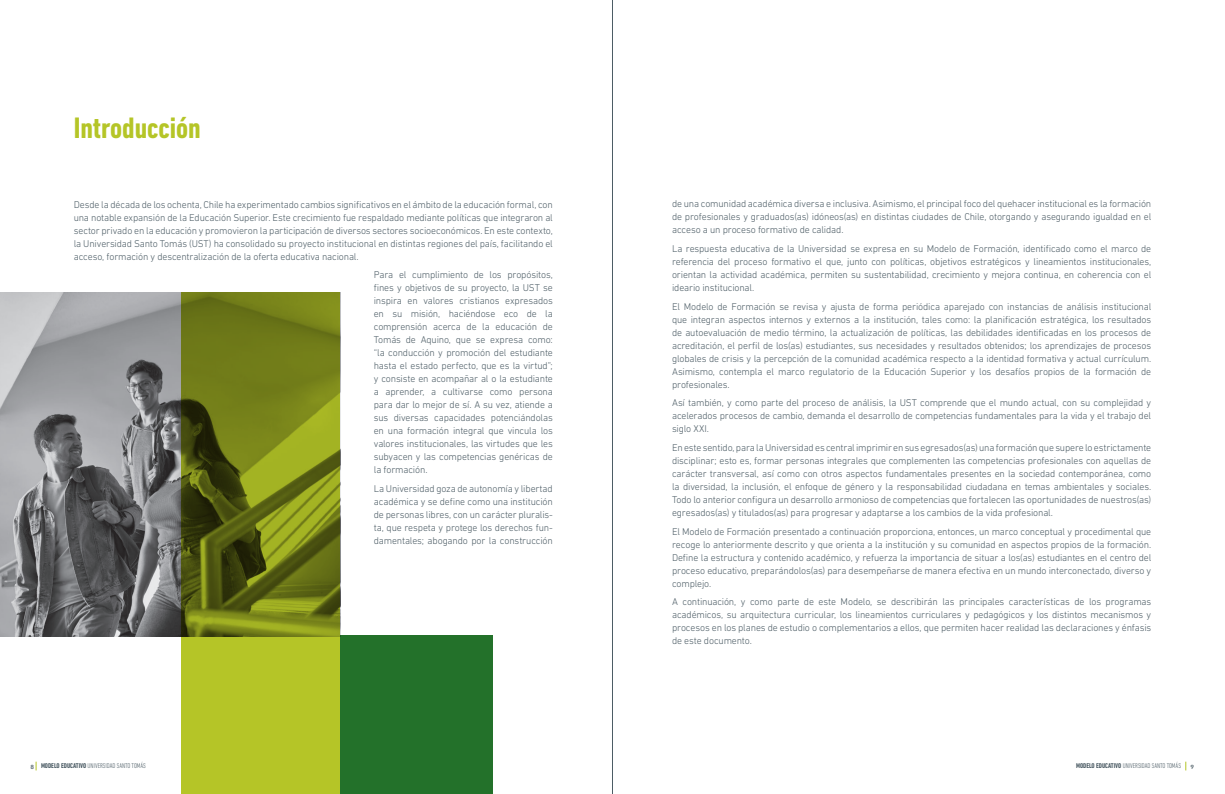
<style>
.page{position:relative;width:1225px;height:794px;background:#fff}
.page>*{position:absolute;margin:0;border:0;box-sizing:border-box;transform-origin:0 0}
.TITULOS_CAPITULO{font:700 condensed 30.1px "DIN Next LT Pro";color:#b5c527}
.Texto_Normal{font:300 10px/13px "DIN Next LT Pro";letter-spacing:-.015em;color:#4c5c65;text-align:justify}
.t1{font:300 condensed 7px "DIN Next LT Pro";color:#4c5c65}
.s1{font-weight:400;font-stretch:normal;font-size:8px}
.s2{font-weight:700}
</style>
<div class="page">
<hr style="left:612px;top:0;width:1px;height:794px;background:#4c5c65">
<img style="left:0;top:292px;width:181px;height:344px">
<svg style="left:181px;top:292px;width:159px;height:502px;background:#838f1c"></svg>
<div style="left:340px;top:635px;width:153px;height:159px;background:#23712a"></div>
<p class="TITULOS_CAPITULO" style="left:74px;top:111px;width:129px">Introducción</p>
<p class="Texto_Normal" style="left:74px;top:197px;width:481px">Desde la década de los ochenta, Chile ha experimentado cambios significativos en el ámbito de la educación formal, con una notable expansión de la Educación Superior. Este crecimiento fue respaldado mediante políticas que integraron al sector privado en la educación y promovieron la participación de diversos sectores socioeconómicos. En este contexto, la Universidad Santo Tomás (UST) ha consolidado su proyecto institucional en distintas regiones del país, facilitando el acceso, formación y descentralización de la oferta educativa nacional.</p>
<p class="Texto_Normal" style="left:374px;top:268px;width:181px">Para el cumplimiento de los propósitos, fines y objetivos de su proyecto, la UST se inspira en valores cristianos expresados en su misión, haciéndose eco de la comprensión acerca de la educación de Tomás de Aquino, que se expresa como: “la conducción y promoción del estudiante hasta el estado perfecto, que es la virtud”; y consiste en acompañar al o la estudiante a aprender, a cultivarse como persona para dar lo mejor de sí. A su vez, atiende a sus diversas capacidades potenciándolas en una formación integral que vincula los valores institucionales, las virtudes que les subyacen y las competencias genéricas de la formación.</p>
<p class="Texto_Normal" style="left:374px;top:482px;width:181px">La Universidad goza de autonomía y libertad académica y se define como una institución de personas libres, con un carácter pluralis&shy;ta, que respeta y protege los derechos fun&shy;damentales; abogando por la construcción</p>
<p class="Texto_Normal" style="left:672px;top:197px;width:481px">de una comunidad académica diversa e inclusiva. Asimismo, el principal foco del quehacer institucional es la formación de profesionales y graduados(as) idóneos(as) en distintas ciudades de Chile, otorgando y asegurando igualdad en el acceso a un proceso formativo de calidad.</p>
<p class="Texto_Normal" style="left:672px;top:242px;width:481px">La respuesta educativa de la Universidad se expresa en su Modelo de Formación, identificado como el marco de referencia del proceso formativo el que, junto con políticas, objetivos estratégicos y lineamientos institucionales, orientan la actividad académica, permiten su sustentabilidad, crecimiento y mejora continua, en coherencia con el ideario institucional.</p>
<p class="Texto_Normal" style="left:672px;top:299px;width:481px">El Modelo de Formación se revisa y ajusta de forma periódica aparejado con instancias de análisis institucional que integran aspectos internos y externos a la institución, tales como: la planificación estratégica, los resultados de autoevaluación de medio término, la actualización de políticas, las debilidades identificadas en los procesos de acreditación, el perfil de los(as) estudiantes, sus necesidades y resultados obtenidos; los aprendizajes de procesos globales de crisis y la percepción de la comunidad académica respecto a la identidad formativa y actual currículum.<br>Asimismo, contempla el marco regulatorio de la Educación Superior y los desafíos propios de la formación de profesionales.</p>
<p class="Texto_Normal" style="left:672px;top:396px;width:481px">Así también, y como parte del proceso de análisis, la UST comprende que el mundo actual, con su complejidad y acelerados procesos de cambio, demanda el desarrollo de competencias fundamentales para la vida y el trabajo del siglo XXI.</p>
<p class="Texto_Normal" style="left:672px;top:441px;width:481px">En este sentido, para la Universidad es central imprimir en sus egresados(as) una formación que supere lo estrictamente disciplinar; esto es, formar personas integrales que complementen las competencias profesionales con aquellas de carácter transversal, así como con otros aspectos fundamentales presentes en la sociedad contemporánea, como la diversidad, la inclusión, el enfoque de género y la responsabilidad ciudadana en temas ambientales y sociales.<br>Todo lo anterior configura un desarrollo armonioso de competencias que fortalecen las oportunidades de nuestros(as) egresados(as) y titulados(as) para progresar y adaptarse a los cambios de la vida profesional.</p>
<p class="Texto_Normal" style="left:672px;top:524px;width:481px">El Modelo de Formación presentado a continuación proporciona, entonces, un marco conceptual y procedimental que recoge lo anteriormente descrito y que orienta a la institución y su comunidad en aspectos propios de la formación.<br>Define la estructura y contenido académico, y refuerza la importancia de situar a los(as) estudiantes en el centro del proceso educativo, preparándolos(as) para desempeñarse de manera efectiva en un mundo interconectado, diverso y complejo.</p>
<p class="Texto_Normal" style="left:672px;top:595px;width:481px">A continuación, y como parte de este Modelo, se describirán las principales características de los programas académicos, su arquitectura curricular, los lineamientos curriculares y pedagógicos y los distintos mecanismos y procesos en los planes de estudio o complementarios a ellos, que permiten hacer realidad las declaraciones y énfasis de este documento.</p>
<p class="t1" style="left:30px;top:762px;width:117px"><span class="s1">8</span> <span class="s2">MODELO EDUCATIVO</span> UNIVERSIDAD SANTO TOMÁS</p>
<p class="t1" style="left:1076px;top:762px;width:120px"><span class="s2">MODELO EDUCATIVO</span> UNIVERSIDAD SANTO TOMÁS <span class="s1">9</span></p>
</div>
